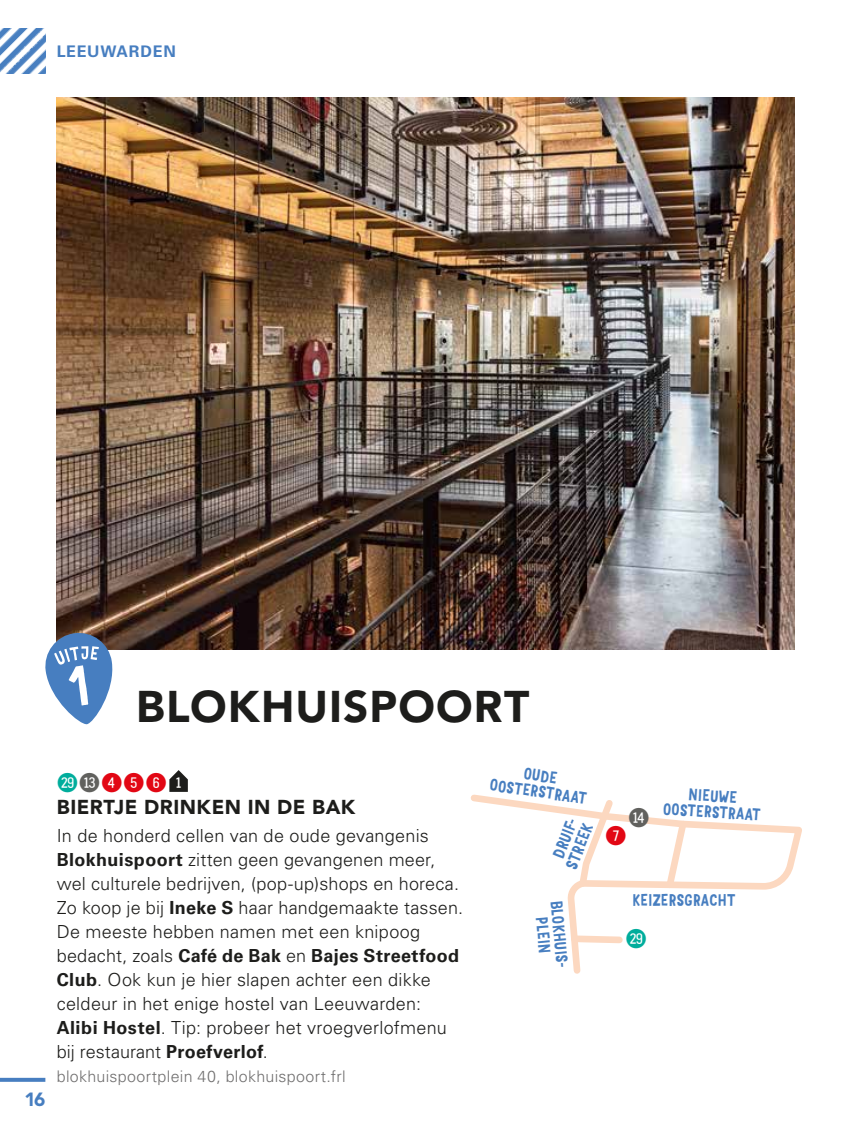
<style>
.page{position:relative;width:851px;height:1134px;background:#fff}
.page>*{position:absolute;margin:0;border:0;box-sizing:border-box;transform-origin:0 0}
.t1{font:900 44px "Avenir LT Std";letter-spacing:.025em;color:#1d1d1b}
.t2{font:26px "Fyra Numeric Circle Closed";color:#e20714}
.t3{font:26px "Fyra Numeric Circle Closed";color:#00ad9c}
.t4{font:26px "Fyra Numeric Circle Closed";color:#61615e}
.t5{font:900 20px "Avenir LT Std";letter-spacing:.025em;color:#1d1d1b}
.t6{font:900 19px "Avenir LT Std";color:#477ec0}
.t7{font:300 18px/24px "Univers LT Std";letter-spacing:.015em;color:#1d1d1b}
.t8{font:16px/16px "Mr Dodo";letter-spacing:-.02em;color:#477ec0;text-align:center}
.t9{font:300 16px "Univers LT Std";letter-spacing:.02em;color:#706f6f}
.t10{font:700 16px "Univers LT Pro 65";letter-spacing:.045em;color:#477ec0}
.s1{color:#00ad9c}
.s2{color:#61615e}
.s3{color:#fff}
.s4{font-weight:700}
</style>
<div class="page">
<svg style="left:0;top:1078px;width:45px;height:4px"></svg>
<img style="left:0;top:28px;width:45px;height:46px">
<img style="left:57px;top:98px;width:737px;height:552px">
<svg style="left:169px;top:770px;width:19px;height:22px"></svg>
<svg style="left:470px;top:794px;width:332px;height:180px"></svg>
<div style="left:630px;top:810px;width:17px;height:16px;background:#fff;border-radius:50%"></div>
<svg style="left:45px;top:631px;width:71px;height:94px"></svg>
<p class="t10" style="left:57px;top:40px;width:120px">LEEUWARDEN</p>
<h1 class="t1" style="left:136px;top:680px;width:394px">BLOKHUISPOORT</h1>
<p class="t6" style="left:24px;top:1088px;width:22px">16</p>
<h2 class="t2" style="left:57px;top:768px;width:134px"><span class="s1">;</span><span class="s2">r</span>456<span class="s3">!</span></h2>
<p class="t5" style="left:57px;top:795px;width:300px">BIERTJE DRINKEN IN DE BAK</p>
<p class="t7" style="left:57px;top:823px;width:408px">In de honderd cellen van de oude gevangenis <span class="s4">Blokhuispoort</span> zitten geen gevangenen meer, wel culturele bedrijven, (pop-up)shops en horeca.<br>Zo koop je bij <span class="s4">Ineke S</span> haar handgemaakte tassen.<br>De meeste hebben namen met een knipoog bedacht, zoals <span class="s4">Café de Bak</span> en <span class="s4">Bajes Streetfood Club</span>. Ook kun je hier slapen achter een dikke celdeur in het enige hostel van Leeuwarden:<br><span class="s4">Alibi Hostel</span>. Tip: probeer het vroegverlofmenu bij restaurant <span class="s4">Proefverlof</span>.</p>
<p class="t9" style="left:57px;top:1066px;width:290px">blokhuispoortplein 40, blokhuispoort.frl</p>
<p class="t8" style="left:493px;top:761px;width:100px;rotate:8deg">OUDE<br>OOSTERSTRAAT</p>
<p class="t8" style="left:548px;top:859px;width:51px;rotate:-68deg">DRUIF-<br>STREEK</p>
<p class="t8" style="left:564px;top:899px;width:72px;rotate:85deg">BLOKHUIS-<br>PLEIN</p>
<h2 class="t4" style="left:628px;top:803px;width:23px">t</h2>
<h2 class="t2" style="left:605px;top:821px;width:23px">7</h2>
<p class="t8" style="left:663px;top:786px;width:100px;rotate:3deg">NIEUWE<br>OOSTERSTRAAT</p>
<p class="t8" style="left:632px;top:892px;width:105px">KEIZERSGRACHT</p>
<h2 class="t3" style="left:625px;top:923px;width:23px">;</h2>
</div>
